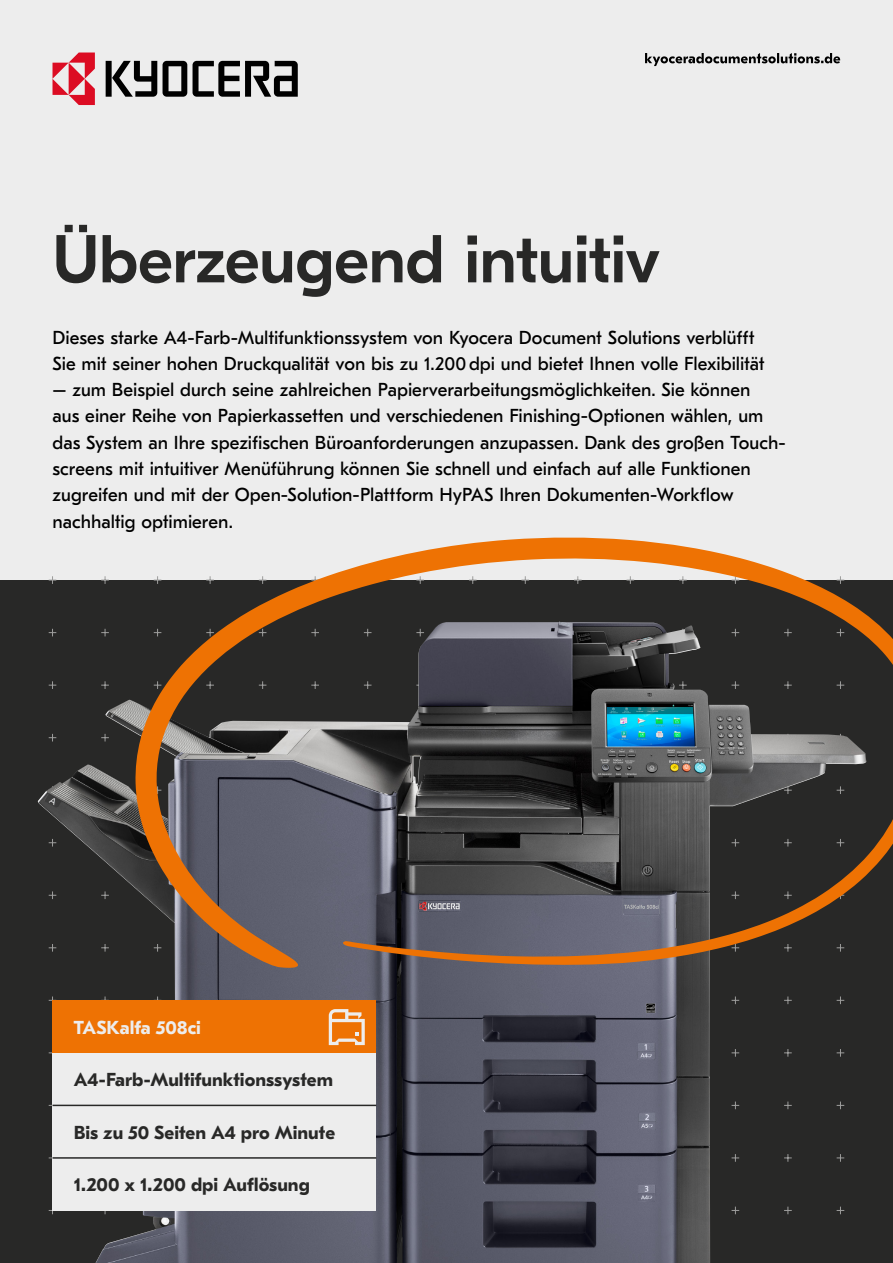
<style>
.page{position:relative;width:893px;height:1263px;background:#ededed}
.page>*{position:absolute;margin:0;border:0;box-sizing:border-box;transform-origin:0 0}
.Title_-_Large{font:500 67.5px "GT Eesti Pro Display";letter-spacing:-.005em;color:#282827}
.Special_Paragraph{font:18.75px/26.2px "GT Eesti Pro Text";color:#000}
.Signposting{font:700 18.75px "GT Eesti Pro Text";color:#282827}
.Signposting-2{font:700 18.75px "GT Eesti Pro Text";color:#ededed}
</style>
<div class="page">
<div style="left:0;top:580px;width:893px;height:683px;background:#282827"></div>
<svg style="left:193px;top:61px;width:105px;height:36px"></svg>
<svg style="left:163px;top:61px;width:24px;height:36px"></svg>
<svg style="left:106px;top:61px;width:51px;height:36px"></svg>
<svg style="left:53px;top:53px;width:42px;height:52px"></svg>
<svg style="left:645px;top:53px;width:195px;height:13px"></svg>
<img style="left:38px;top:628px;width:807px;height:635px">
<svg style="left:135px;top:537px;width:758px;height:431px"></svg>
<div style="left:53px;top:1158px;width:323px;height:52px;background:#ededed"></div>
<div style="left:53px;top:1105px;width:323px;height:53px;background:#ededed"></div>
<div style="left:53px;top:1053px;width:323px;height:52px;background:#ededed"></div>
<div style="left:53px;top:1000px;width:323px;height:53px;background:#ee7203"></div>
<hr style="left:53px;top:1105px;width:323px;height:1px;background:#282827">
<hr style="left:53px;top:1157px;width:323px;height:2px;background:#282827">
<svg style="left:329px;top:1009px;width:36px;height:36px"></svg>
<p class="Title_-_Large" style="left:53px;top:223px;width:609px">Überzeugend intuitiv</p>
<p class="Special_Paragraph" style="left:53px;top:324px;width:714px">Dieses starke A4-Farb-Multifunktionssystem von Kyocera Document Solutions verblüfft<br>Sie mit seiner hohen Druckqualität von bis zu 1.200 dpi und bietet Ihnen volle Flexibilität</p>
<p class="Special_Paragraph" style="left:53px;top:377px;width:735px">– zum Beispiel durch seine zahlreichen Papierverarbeitungsmöglichkeiten. Sie können<br>aus einer Reihe von Papierkassetten und verschiedenen Finishing-Optionen wählen, um das System an Ihre spezifischen Büroanforderungen anzupassen. Dank des großen Touch&shy;screens mit intuitiver Menüführung können Sie schnell und einfach auf alle Funktionen zugreifen und mit der Open-Solution-Plattform HyPAS Ihren Dokumenten-Workflow nachhaltig optimieren.</p>
<p class="Signposting-2" style="left:74px;top:1017px;width:129px">TASKalfa 508ci</p>
<p class="Signposting" style="left:74px;top:1069px;width:261px">A4-Farb-Multifunktionssystem</p>
<p class="Signposting" style="left:74px;top:1122px;width:263px">Bis zu 50 Seiten A4 pro Minute</p>
<p class="Signposting" style="left:74px;top:1174px;width:238px">1.200 x 1.200 dpi Auflösung</p>
</div>
